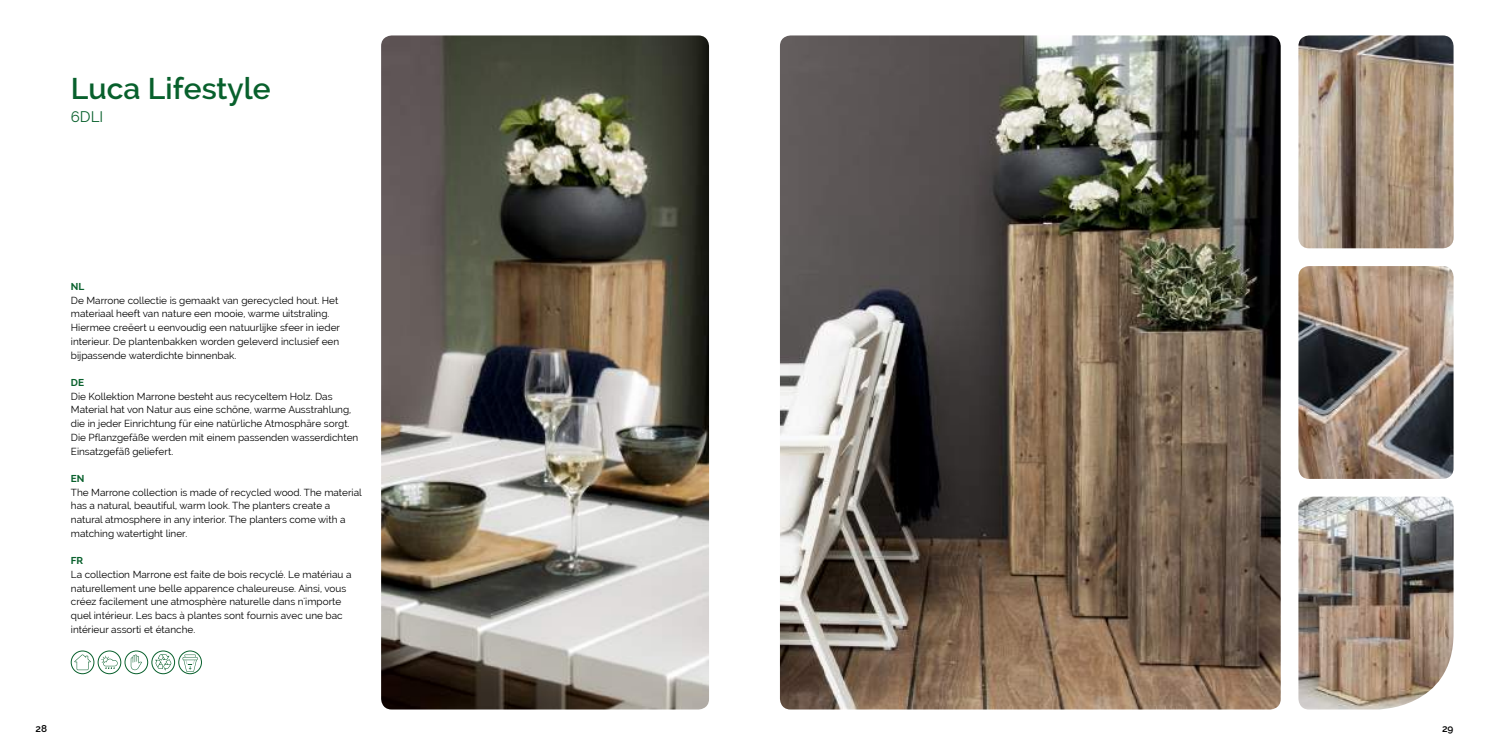
<style>
.page{position:relative;width:1489px;height:745px;background:#fff}
.page>*{position:absolute;margin:0;border:0;box-sizing:border-box;transform-origin:0 0}
.t1{font:600 30px "Raleway";color:#08602c}
.t2{font:15px "Raleway";color:#08602c}
.t3{font:10px/13.8px "Raleway";color:#000}
.t4{font:700 10px "Raleway";color:#08602c}
.t5{font:600 10px "Raleway";color:#000}
</style>
<div class="page">
<img style="left:381px;top:35px;width:328px;height:674px">
<img style="left:780px;top:35px;width:500px;height:674px">
<svg style="left:74px;top:654px;width:17px;height:15px"></svg>
<div style="left:71px;top:650px;width:23px;height:23px;border:1px solid #08602c;border-radius:50%"></div>
<svg style="left:101px;top:655px;width:17px;height:13px"></svg>
<div style="left:98px;top:650px;width:23px;height:23px;border:1px solid #08602c;border-radius:50%"></div>
<div style="left:151px;top:650px;width:24px;height:23px;border:1px solid #08602c;border-radius:50%"></div>
<svg style="left:155px;top:653px;width:16px;height:17px"></svg>
<svg style="left:131px;top:654px;width:11px;height:15px"></svg>
<div style="left:125px;top:650px;width:23px;height:23px;border:1px solid #08602c;border-radius:50%"></div>
<img style="left:1298px;top:496px;width:155px;height:213px">
<img style="left:1298px;top:266px;width:155px;height:212px">
<img style="left:1298px;top:35px;width:155px;height:213px">
<div style="left:178px;top:650px;width:24px;height:23px;border:1px solid #08602c;border-radius:50%"></div>
<svg style="left:183px;top:654px;width:15px;height:17px"></svg>
<h1 class="t1" style="left:71px;top:71px;width:201px">Luca Lifestyle</h1>
<h2 class="t2" style="left:71px;top:108px;width:34px">6DLI</h2>
<p class="t4" style="left:71px;top:280px;width:15px">NL</p>
<p class="t3" style="left:71px;top:293px;width:271px">De Marrone collectie is gemaakt van gerecycled hout. Het materiaal heeft van nature een mooie, warme uitstraling.<br>Hiermee creëert u eenvoudig een natuurlijke sfeer in ieder interieur. De plantenbakken worden geleverd inclusief een bijpassende waterdichte binnenbak.</p>
<p class="t4" style="left:71px;top:376px;width:15px">DE</p>
<p class="t3" style="left:71px;top:389px;width:289px">Die Kollektion Marrone besteht aus recyceltem Holz. Das Material hat von Natur aus eine schöne, warme Ausstrahlung, die in jeder Einrichtung für eine natürliche Atmosphäre sorgt.<br>Die Pflanzgefäße werden mit einem passenden wasserdichten Einsatzgefäß geliefert.</p>
<p class="t4" style="left:71px;top:472px;width:15px">EN</p>
<p class="t3" style="left:71px;top:485px;width:292px">The Marrone collection is made of recycled wood. The material has a natural, beautiful, warm look. The planters create a natural atmosphere in any interior. The planters come with a matching watertight liner.</p>
<p class="t4" style="left:71px;top:554px;width:14px">FR</p>
<p class="t3" style="left:71px;top:567px;width:282px">La collection Marrone est faite de bois recyclé. Le matériau a naturellement une belle apparence chaleureuse. Ainsi, vous créez facilement une atmosphère naturelle dans n'importe quel intérieur. Les bacs à plantes sont fournis avec une bac intérieur assorti et étanche.</p>
<p class="t5" style="left:35px;top:722px;width:13px">28</p>
<p class="t5" style="left:1441px;top:722px;width:13px">29</p>
</div>
